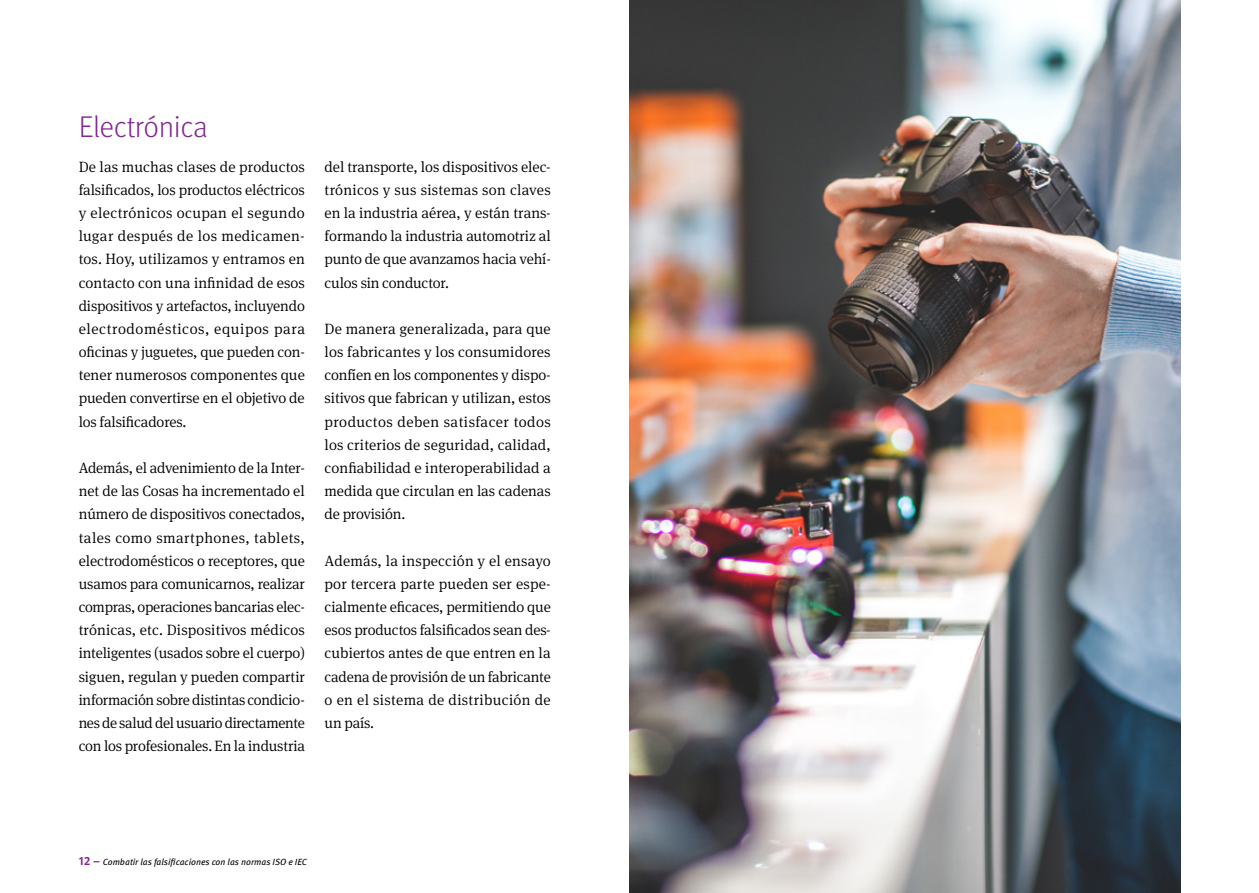
<style>
.page{position:relative;width:1259px;height:893px;background:#fff}
.page>*{position:absolute;margin:0;border:0;box-sizing:border-box;transform-origin:0 0}
.t1{font:300 30px "Meta Pro";letter-spacing:-.01em;color:#812990}
.t2{font:300 15px/23.1px "Meta Serif Pro";letter-spacing:-.01em;color:#000;text-align:justify}
.t3{font:italic 9px "Meta Pro";color:#000}
.s1{font-weight:700;font-style:normal;font-size:12px;color:#812990}
</style>
<div class="page">
<img style="left:629px;top:0;width:551px;height:893px">
<h1 class="t1" style="left:79px;top:105px;width:131px">Electrónica</h1>
<p class="t2" style="left:79px;top:154px;width:228px">De las muchas clases de productos falsificados, los productos eléctricos y electrónicos ocupan el segundo lugar después de los medicamen&shy;tos. Hoy, utilizamos y entramos en contacto con una infinidad de esos dispositivos y artefactos, incluyendo electrodomésticos, equipos para oficinas y juguetes, que pueden con&shy;tener numerosos componentes que pueden convertirse en el objetivo de los falsificadores.</p>
<p class="t2" style="left:79px;top:455px;width:228px">Además, el advenimiento de la Inter&shy;net de las Cosas ha incrementado el número de dispositivos conectados, tales como smartphones, tablets, electrodomésticos o receptores, que usamos para comunicarnos, realizar compras, operaciones bancarias elec&shy;trónicas, etc. Dispositivos médicos inteligentes (usados sobre el cuerpo) siguen, regulan y pueden compartir información sobre distintas condicio&shy;nes de salud del usuario directamente con los profesionales. En la industria</p>
<p class="t2" style="left:324px;top:154px;width:228px">del transporte, los dispositivos elec&shy;trónicos y sus sistemas son claves en la industria aérea, y están trans&shy;formando la industria automotriz al punto de que avanzamos hacia vehí&shy;culos sin conductor.</p>
<p class="t2" style="left:324px;top:316px;width:228px">De manera generalizada, para que los fabricantes y los consumidores confíen en los componentes y dispo&shy;sitivos que fabrican y utilizan, estos productos deben satisfacer todos los criterios de seguridad, calidad, confiabilidad e interoperabilidad a medida que circulan en las cadenas de provisión.</p>
<p class="t2" style="left:324px;top:548px;width:228px">Además, la inspección y el ensayo por tercera parte pueden ser espe&shy;cialmente eficaces, permitiendo que esos productos falsificados sean des&shy;cubiertos antes de que entren en la cadena de provisión de un fabricante o en el sistema de distribución de un país.</p>
<p class="t3" style="left:79px;top:855px;width:230px"><span class="s1">12 –</span> Combatir las falsificaciones con las normas ISO e IEC</p>
</div>
